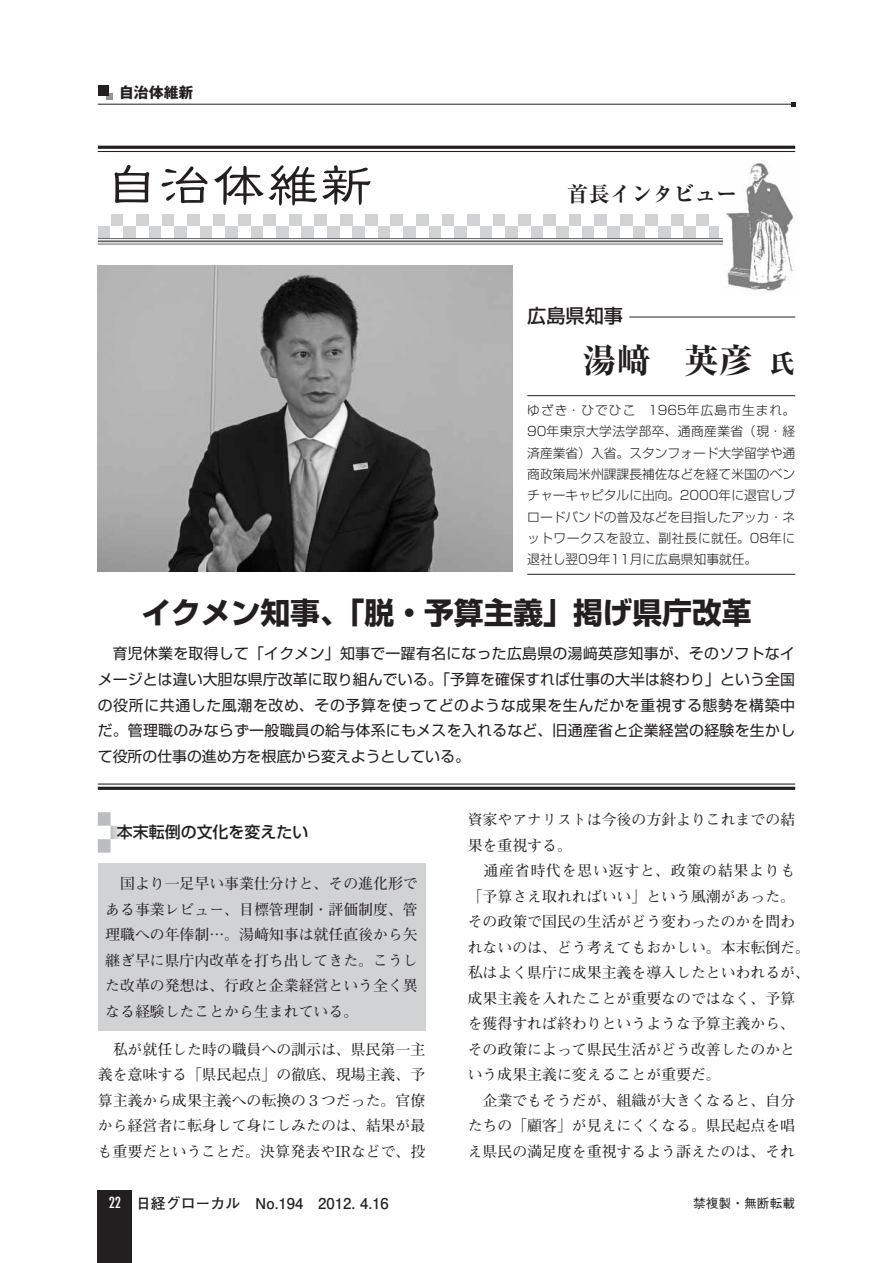
<style>
.page{position:relative;width:893px;height:1263px;background:#fff}
.page>*{position:absolute;margin:0;border:0;box-sizing:border-box;transform-origin:0 0}
.t1{font:51px "Likurei Std";letter-spacing:.05em;color:#231f20}
.t2{font:800 34.05px "Ryumin Pro";color:#231f20}
.t3{font:700 29.7px "Shin Go Pro";color:#231f20}
.t4{font:700 expanded 21.3px "Ryumin Pro";color:#231f20}
.t5{font:500 19.2px "Shin Go Pro";color:#231f20}
.t6{font:500 15.9px "Shin Go Pro";color:#231f20}
.t7{font:700 14.85px/25.5px "Futo Min A101 Pro";color:#231f20;text-align:justify}
.t8{font:14.85px/25.5px "Shin Go Pro";color:#231f20;text-align:justify}
.t9{font:700 14.85px "Futo Go B101 Pro";color:#231f20}
.t10{font:700 14.85px "Gothic MB101 Pro";color:#231f20}
.t11{font:300 12.75px/21.3px "Shin Go Pro";color:#231f20;text-align:justify}
.t12{font:500 12.75px "Gothic BBB Pro";color:#231f20}
.s1{font-size:25.5px}
.s2{font-family:"Futura Std";font-weight:400;font-stretch:condensed;color:#fff}
</style>
<div class="page">
<hr style="left:98px;top:104px;width:697px;height:1px;background:#231f20">
<svg style="left:791px;top:102px;width:4px;height:4px"></svg>
<div style="left:106px;top:94px;width:7px;height:6px;background:#939598"></div>
<div style="left:98px;top:85px;width:10px;height:11px;background:#231f20"></div>
<div style="left:98px;top:1191px;width:34px;height:72px;background:#231f20"></div>
<div style="left:98px;top:812px;width:13px;height:14px;background:#bcbdc0"></div>
<div style="left:98px;top:839px;width:13px;height:14px;background:#bcbdc0"></div>
<svg style="left:111px;top:826px;width:11px;height:13px"></svg>
<div style="left:98px;top:863px;width:327px;height:168px;background:#d1d2d4"></div>
<div style="left:263px;top:214px;width:13px;height:12px;background:#d1d2d4"></div>
<div style="left:289px;top:214px;width:12px;height:12px;background:#d1d2d4"></div>
<div style="left:238px;top:214px;width:13px;height:12px;background:#d1d2d4"></div>
<div style="left:314px;top:214px;width:13px;height:12px;background:#d1d2d4"></div>
<div style="left:161px;top:214px;width:13px;height:12px;background:#d1d2d4"></div>
<div style="left:212px;top:214px;width:13px;height:12px;background:#d1d2d4"></div>
<div style="left:187px;top:214px;width:13px;height:12px;background:#d1d2d4"></div>
<div style="left:416px;top:214px;width:13px;height:12px;background:#d1d2d4"></div>
<div style="left:441px;top:214px;width:13px;height:12px;background:#d1d2d4"></div>
<div style="left:365px;top:214px;width:13px;height:12px;background:#d1d2d4"></div>
<div style="left:136px;top:214px;width:13px;height:12px;background:#d1d2d4"></div>
<div style="left:340px;top:214px;width:12px;height:12px;background:#d1d2d4"></div>
<div style="left:391px;top:214px;width:12px;height:12px;background:#d1d2d4"></div>
<div style="left:111px;top:214px;width:12px;height:12px;background:#d1d2d4"></div>
<div style="left:251px;top:226px;width:12px;height:12px;background:#d1d2d4"></div>
<div style="left:301px;top:226px;width:13px;height:12px;background:#d1d2d4"></div>
<div style="left:225px;top:226px;width:13px;height:12px;background:#d1d2d4"></div>
<div style="left:276px;top:226px;width:13px;height:12px;background:#d1d2d4"></div>
<div style="left:149px;top:226px;width:12px;height:12px;background:#d1d2d4"></div>
<div style="left:174px;top:226px;width:13px;height:12px;background:#d1d2d4"></div>
<div style="left:200px;top:226px;width:12px;height:12px;background:#d1d2d4"></div>
<div style="left:454px;top:226px;width:13px;height:12px;background:#d1d2d4"></div>
<div style="left:327px;top:226px;width:13px;height:12px;background:#d1d2d4"></div>
<div style="left:429px;top:226px;width:12px;height:12px;background:#d1d2d4"></div>
<div style="left:467px;top:214px;width:13px;height:12px;background:#d1d2d4"></div>
<div style="left:378px;top:226px;width:13px;height:12px;background:#d1d2d4"></div>
<div style="left:352px;top:226px;width:13px;height:12px;background:#d1d2d4"></div>
<div style="left:403px;top:226px;width:13px;height:12px;background:#d1d2d4"></div>
<div style="left:98px;top:226px;width:13px;height:12px;background:#d1d2d4"></div>
<div style="left:123px;top:226px;width:13px;height:12px;background:#d1d2d4"></div>
<div style="left:645px;top:214px;width:13px;height:12px;background:#d1d2d4"></div>
<div style="left:671px;top:214px;width:12px;height:12px;background:#d1d2d4"></div>
<div style="left:620px;top:214px;width:12px;height:12px;background:#d1d2d4"></div>
<div style="left:696px;top:214px;width:13px;height:12px;background:#d1d2d4"></div>
<div style="left:543px;top:214px;width:13px;height:12px;background:#d1d2d4"></div>
<div style="left:594px;top:214px;width:13px;height:12px;background:#d1d2d4"></div>
<div style="left:569px;top:214px;width:12px;height:12px;background:#d1d2d4"></div>
<div style="left:518px;top:214px;width:13px;height:12px;background:#d1d2d4"></div>
<div style="left:492px;top:214px;width:13px;height:12px;background:#d1d2d4"></div>
<div style="left:632px;top:226px;width:13px;height:12px;background:#d1d2d4"></div>
<div style="left:683px;top:226px;width:13px;height:12px;background:#d1d2d4"></div>
<div style="left:607px;top:226px;width:13px;height:12px;background:#d1d2d4"></div>
<div style="left:658px;top:226px;width:13px;height:12px;background:#d1d2d4"></div>
<div style="left:531px;top:226px;width:12px;height:12px;background:#d1d2d4"></div>
<div style="left:556px;top:226px;width:13px;height:12px;background:#d1d2d4"></div>
<div style="left:581px;top:226px;width:13px;height:12px;background:#d1d2d4"></div>
<div style="left:709px;top:226px;width:13px;height:12px;background:#d1d2d4"></div>
<div style="left:480px;top:226px;width:12px;height:12px;background:#d1d2d4"></div>
<div style="left:505px;top:226px;width:13px;height:12px;background:#d1d2d4"></div>
<img style="left:720px;top:163px;width:74px;height:128px">
<img style="left:98px;top:266px;width:414px;height:306px">
<hr style="left:629px;top:317px;width:166px;height:1px;background:#231f20">
<hr style="left:527px;top:395px;width:268px;height:1px;background:#231f20">
<hr style="left:527px;top:574px;width:268px;height:1px;background:#231f20">
<hr style="left:98px;top:146px;width:697px;height:3px;background:#231f20">
<hr style="left:98px;top:151px;width:697px;height:1px;background:#231f20">
<hr style="left:98px;top:238px;width:625px;height:1px;background:#636366">
<hr style="left:98px;top:240px;width:625px;height:2px;background:#636366">
<hr style="left:98px;top:244px;width:625px;height:1px;background:#636366">
<hr style="left:98px;top:783px;width:697px;height:1px;background:#231f20">
<hr style="left:98px;top:787px;width:697px;height:3px;background:#231f20">
<p class="t10" style="left:119px;top:80px;width:76px">自治体維新</p>
<h1 class="t1" style="left:106px;top:151px;width:267px">自治体維新</h1>
<h3 class="t4" style="left:567px;top:177px;width:172px">首長インタビュー</h3>
<p class="t5" style="left:527px;top:300px;width:97px">広島県知事</p>
<h2 class="t2" style="left:583px;top:334px;width:214px">湯﨑　英彦 <span class="s1">氏</span></h2>
<p class="t11" style="left:527px;top:398px;width:269px">ゆざき・ひでひこ　1965年広島市生まれ。90年東京大学法学部卒、通商産業省（現・経済産業省）入省。スタンフォード大学留学や通商政策局米州課課長補佐などを経て米国のベンチャーキャピタルに出向。2000年に退官しブロードバンドの普及などを目指したアッカ・ネットワークスを設立、副社長に就任。08年に退社し翌09年11月に広島県知事就任。</p>
<h3 class="t3" style="left:141px;top:589px;width:612px">イクメン知事、「脱・予算主義」掲げ県庁改革</h3>
<p class="t8" style="left:98px;top:639px;width:699px;text-indent:15px">育児休業を取得して「イクメン」知事で一躍有名になった広島県の湯﨑英彦知事が、そのソフトなイメージとは違い大胆な県庁改革に取り組んでいる。「予算を確保すれば仕事の大半は終わり」という全国の役所に共通した風潮を改め、その予算を使ってどのような成果を生んだかを重視する態勢を構築中だ。管理職のみならず一般職員の給与体系にもメスを入れるなど、旧通産省と企業経営の経験を生かして役所の仕事の進め方を根底から変えようとしている。</p>
<p class="t6" style="left:117px;top:819px;width:193px">本末転倒の文化を変えたい</p>
<p class="t7" style="left:105px;top:869px;width:314px">　国より一足早い事業仕分けと、その進化形である事業レビュー、目標管理制・評価制度、管理職への年俸制…。湯﨑知事は就任直後から矢継ぎ早に県庁内改革を打ち出してきた。こうした改革の発想は、行政と企業経営という全く異なる経験したことから生まれている。</p>
<p class="t7" style="left:97px;top:1035px;width:329px">　私が就任した時の職員への訓示は、県民第一主義を意味する「県民起点」の徹底、現場主義、予算主義から成果主義への転換の３つだった。官僚から経営者に転身して身にしみたのは、結果が最も重要だということだ。決算発表やIRなどで、投</p>
<p class="t7" style="left:468px;top:805px;width:344px;text-align:left">資家やアナリストは今後の方針よりこれまでの結果を重視する。<br>　通産省時代を思い返すと、政策の結果よりも「予算さえ取れればいい」という風潮があった。その政策で国民の生活がどう変わったのかを問われないのは、どう考えてもおかしい。本末転倒だ。私はよく県庁に成果主義を導入したといわれるが、成果主義を入れたことが重要なのではなく、予算を獲得すれば終わりというような予算主義から、その政策によって県民生活がどう改善したのかという成果主義に変えることが重要だ。<br>　企業でもそうだが、組織が大きくなると、自分たちの「顧客」が見えにくくなる。県民起点を唱え県民の満足度を重視するよう訴えたのは、それ</p>
<p class="t9" style="left:109px;top:1191px;width:282px"><span class="s2">22</span> 日経グローカル　No.194　2012. 4.16</p>
<p class="t12" style="left:693px;top:1193px;width:104px">禁複製・無断転載</p>
</div>
